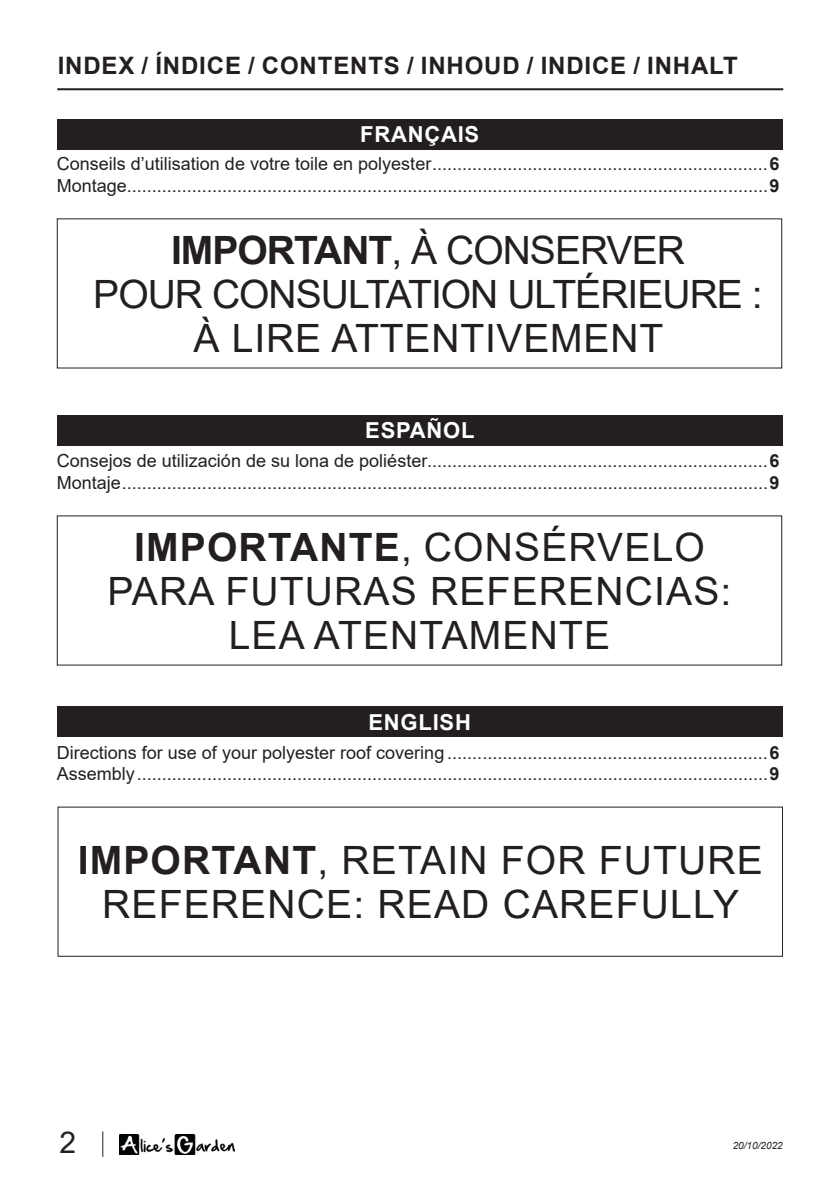
<style>
.page{position:relative;width:840px;height:1191px;background:#fff}
.page>*{position:absolute;margin:0;border:0;box-sizing:border-box;transform-origin:0 0}
.t1{font:39px/44px "Arial";letter-spacing:.03em;color:#231f20;text-align:center}
.t2{font:39px/44px "Arial";letter-spacing:-.025em;color:#231f20;text-align:center}
.t3{font:30px "Arial";color:#231f20}
.TITRE{font:700 24px "Arial";letter-spacing:.035em;color:#231f20}
.t4{font:700 22px "Arial";letter-spacing:.035em;color:#fff}
.TITRE-TDM-9PT{font:18px "Arial";color:#231f20}
.t5{font:italic 10px "Arial";color:#231f20}
.s1{font-weight:700}
</style>
<div class="page">
<svg style="left:102px;top:1131px;width:1px;height:26px"></svg>
<img style="left:119px;top:1134px;width:115px;height:20px">
<hr style="left:57px;top:88px;width:725px;height:2px;background:#231f20">
<div style="left:57px;top:119px;width:725px;height:31px;background:#231f20"></div>
<div style="left:57px;top:415px;width:725px;height:31px;background:#231f20"></div>
<div style="left:57px;top:706px;width:725px;height:31px;background:#231f20"></div>
<p class="TITRE" style="left:58px;top:49px;width:681px">INDEX / ÍNDICE / CONTENTS / INHOUD / INDICE / INHALT</p>
<p class="t4" style="left:360px;top:119px;width:121px">FRANÇAIS</p>
<p class="TITRE-TDM-9PT" style="left:57px;top:152px;width:723px">Conseils d’utilisation de votre toile en polyester...................................................................<span class="s1">6</span></p>
<p class="TITRE-TDM-9PT" style="left:57px;top:173px;width:723px">Montage................................................................................................................................<span class="s1">9</span></p>
<p class="t2" style="left:93px;top:228px;width:670px"><span class="s1">IMPORTANT</span>, À CONSERVER<br>POUR CONSULTATION ULTÉRIEURE :<br>À LIRE ATTENTIVEMENT</p>
<p class="t4" style="left:365px;top:415px;width:111px">ESPAÑOL</p>
<p class="TITRE-TDM-9PT" style="left:57px;top:449px;width:723px">Consejos de utilización de su lona de poliéster....................................................................<span class="s1">6</span></p>
<p class="TITRE-TDM-9PT" style="left:57px;top:470px;width:723px">Montaje.................................................................................................................................<span class="s1">9</span></p>
<p class="t1" style="left:107px;top:525px;width:625px"><span class="s1">IMPORTANTE</span>, CONSÉRVELO<br>PARA FUTURAS REFERENCIAS:</p>
<p class="t1" style="left:228px;top:613px;width:383px">LEA ATENTAMENTE</p>
<p class="t4" style="left:368px;top:706px;width:104px">ENGLISH</p>
<p class="TITRE-TDM-9PT" style="left:57px;top:740px;width:723px">Directions for use of your polyester roof covering ................................................................<span class="s1">6</span></p>
<p class="TITRE-TDM-9PT" style="left:57px;top:761px;width:723px">Assembly..............................................................................................................................<span class="s1">9</span></p>
<p class="t1" style="left:78px;top:838px;width:686px"><span class="s1">IMPORTANT</span>, RETAIN FOR FUTURE<br>REFERENCE: READ CAREFULLY</p>
<h2 class="t3" style="left:60px;top:1122px;width:18px">2</h2>
<p class="t5" style="left:732px;top:1138px;width:52px">20/10/2022</p>
</div>
